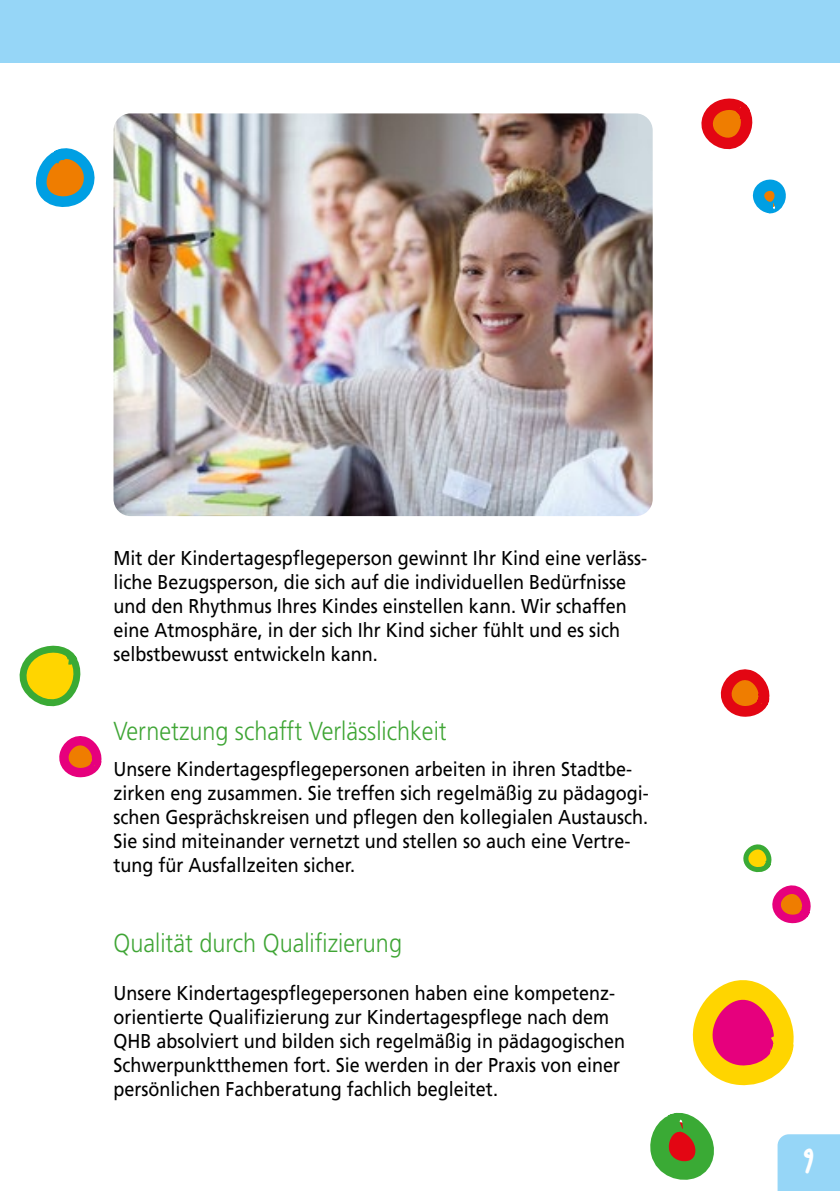
<style>
.page{position:relative;width:840px;height:1191px;background:#fff}
.page>*{position:absolute;margin:0;border:0;box-sizing:border-box;transform-origin:0 0}
.t1{font:700 32px "Indie Star BB";color:#fff}
.t2{font:300 26px "Frutiger LT";color:#3fa535;scale:.9 1}
.t3{font:20px/24px "Frutiger LT";color:#000;scale:.9 1}
</style>
<div class="page">
<div style="left:0;top:0;width:839px;height:63px;background:#96d6f7"></div>
<div style="left:777px;top:1134px;width:62px;height:57px;background:#96d6f7"></div>
<svg style="left:743px;top:844px;width:29px;height:29px"></svg>
<svg style="left:650px;top:1112px;width:64px;height:68px"></svg>
<svg style="left:692px;top:981px;width:102px;height:105px"></svg>
<svg style="left:772px;top:885px;width:39px;height:39px"></svg>
<svg style="left:19px;top:645px;width:62px;height:62px"></svg>
<svg style="left:701px;top:98px;width:52px;height:52px"></svg>
<svg style="left:752px;top:179px;width:34px;height:35px"></svg>
<svg style="left:59px;top:736px;width:43px;height:42px"></svg>
<svg style="left:720px;top:669px;width:50px;height:48px"></svg>
<svg style="left:35px;top:148px;width:60px;height:59px"></svg>
<img style="left:113px;top:113px;width:539px;height:403px">
<p class="t3" style="left:113px;top:546px;width:594px">Mit der Kindertagespflegeperson gewinnt Ihr Kind eine verläss&shy;liche Bezugsperson, die sich auf die individuellen Bedürfnisse und den Rhythmus Ihres Kindes einstellen kann. Wir schaffen eine Atmosphäre, in der sich Ihr Kind sicher fühlt und es sich selbstbewusst entwickeln kann.</p>
<h2 class="t2" style="left:113px;top:716px;width:371px">Vernetzung schafft Verlässlichkeit</h2>
<p class="t3" style="left:113px;top:757px;width:596px">Unsere Kindertagespflegepersonen arbeiten in ihren Stadtbe&shy;zirken eng zusammen. Sie treffen sich regelmäßig zu pädagogi&shy;schen Gesprächskreisen und pflegen den kollegialen Austausch.<br>Sie sind miteinander vernetzt und stellen so auch eine Vertre&shy;tung für Ausfallzeiten sicher.</p>
<h2 class="t2" style="left:113px;top:928px;width:322px">Qualität durch Qualifizierung</h2>
<p class="t3" style="left:113px;top:980px;width:569px">Unsere Kindertagespflegepersonen haben eine kompetenz&shy;orientierte Qualifizierung zur Kindertagespflege nach dem QHB absolviert und bilden sich regelmäßig in pädagogischen Schwerpunktthemen fort. Sie werden in der Praxis von einer persönlichen Fachberatung fachlich begleitet.</p>
<h1 class="t1" style="left:802px;top:1142px;width:13px">9</h1>
</div>
